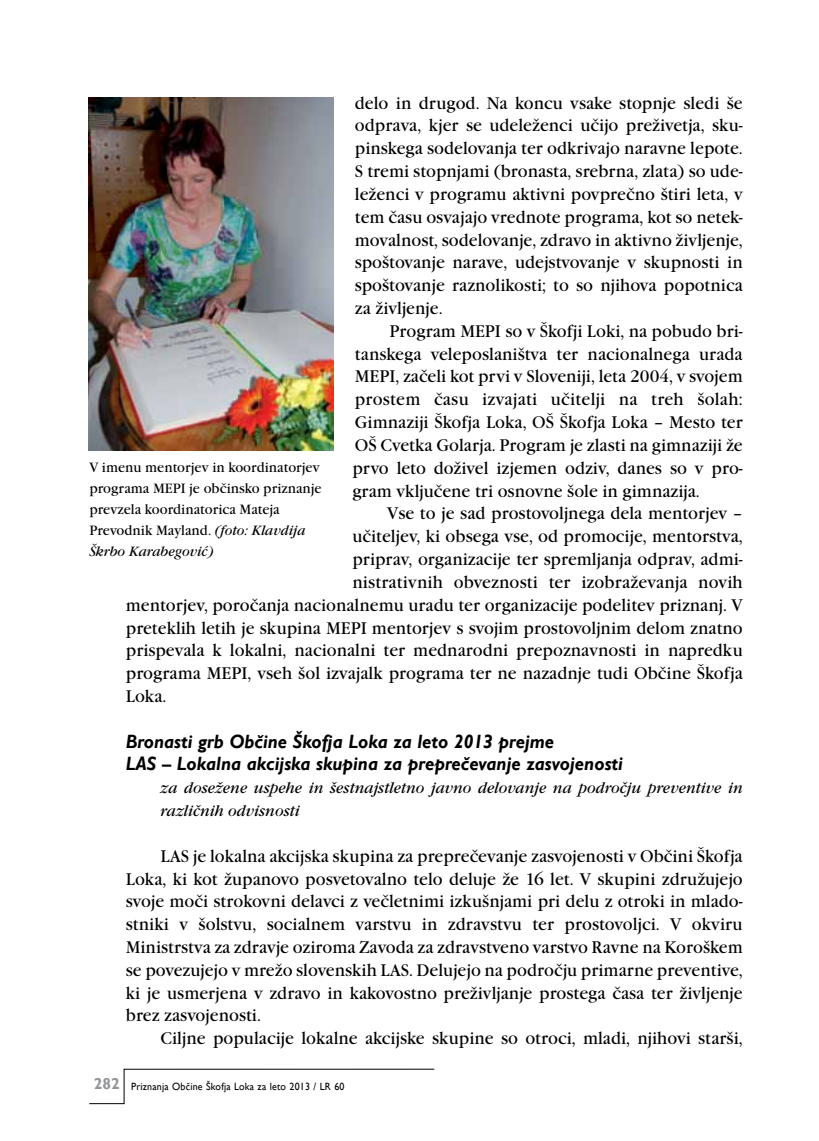
<style>
.page{position:relative;width:819px;height:1141px;background:#fff}
.page>*{position:absolute;margin:0;border:0;box-sizing:border-box;transform-origin:0 0}
.t1{font:italic 700 19.25px/22.8px "Gill Sans";color:#000;scale:.95 1}
.t2{font:17.5px/22.8px "Garamond Itc TEE";color:#000;text-align:justify;scale:.95 1}
.t3{font:italic 15.75px/22.8px "Garamond Itc TEE";color:#000;scale:.95 1}
.t4{font:14px/21px "Garamond Itc TEE";color:#000;scale:.95 1}
.t5{font:10.5px "Gill Sans";letter-spacing:.02em;color:#000;scale:.95 1}
.s1{font-style:italic}
.s2{font-weight:700;font-size:15.75px;color:#939598}
</style>
<div class="page">
<svg style="left:89px;top:1069px;width:345px;height:35px"></svg>
<img style="left:88px;top:98px;width:245px;height:352px">
<p class="t2" style="left:355px;top:92px;width:410px">delo in drugod. Na koncu vsake stopnje sledi še odprava, kjer se udeleženci učijo preživetja, sku&shy;pinskega sodelovanja ter odkrivajo naravne lepote.<br>S tremi stopnjami (bronasta, srebrna, zlata) so ude&shy;leženci v programu aktivni povprečno štiri leta, v tem času osvajajo vrednote programa, kot so netek&shy;movalnost, sodelovanje, zdravo in aktivno življenje, spoštovanje narave, udejstvovanje v skupnosti in spoštovanje raznolikosti; to so njihova popotnica za življenje.</p>
<p class="t2" style="left:352px;top:320px;width:412px;text-indent:37px">Program MEPI so v Škofji Loki, na pobudo bri&shy;tanskega veleposlaništva ter nacionalnega urada MEPI, začeli kot prvi v Sloveniji, leta 2004, v svojem prostem času izvajati učitelji na treh šolah:<br>Gimnaziji Škofja Loka, OŠ Škofja Loka – Mesto ter OŠ Cvetka Golarja. Program je zlasti na gimnaziji že prvo leto doživel izjemen odziv, danes so v pro&shy;gram vključene tri osnovne šole in gimnazija.</p>
<p class="t2" style="left:387px;top:502px;width:376px">Vse to je sad prostovoljnega dela mentorjev –</p>
<p class="t2" style="left:352px;top:525px;width:412px">učiteljev, ki obsega vse, od promocije, mentorstva,</p>
<p class="t2" style="left:352px;top:548px;width:412px">priprav, organizacije ter spremljanja odprav, admi-</p>
<p class="t2" style="left:352px;top:571px;width:412px">nistrativnih obveznosti ter izobraževanja novih</p>
<p class="t2" style="left:126px;top:594px;width:651px">mentorjev, poročanja nacionalnemu uradu ter organizacije podelitev priznanj. V</p>
<p class="t2" style="left:126px;top:616px;width:651px">preteklih letih je skupina MEPI mentorjev s svojim prostovoljnim delom znatno</p>
<p class="t2" style="left:126px;top:639px;width:651px">prispevala k lokalni, nacionalni ter mednarodni prepoznavnosti in napredku</p>
<p class="t2" style="left:126px;top:662px;width:651px">programa MEPI, vseh šol izvajalk programa ter ne nazadnje tudi Občine Škofja</p>
<p class="t2" style="left:126px;top:685px;width:44px">Loka.</p>
<p class="t1" style="left:126px;top:730px;width:525px">Bronasti grb Občine Škofja Loka za leto 2013 prejme<br>LAS – Lokalna akcijska skupina za preprečevanje zasvojenosti</p>
<p class="t3" style="left:160px;top:777px;width:614px">za dosežene uspehe in šestnajstletno javno delovanje na področju preventive in različnih odvisnosti</p>
<p class="t2" style="left:126px;top:845px;width:651px;text-indent:35px">LAS je lokalna akcijska skupina za preprečevanje zasvojenosti v Občini Škofja Loka, ki kot županovo posvetovalno telo deluje že 16 let. V skupini združujejo svoje moči strokovni delavci z večletnimi izkušnjami pri delu z otroki in mlado&shy;stniki v šolstvu, socialnem varstvu in zdravstvu ter prostovoljci. V okviru Ministrstva za zdravje oziroma Zavoda za zdravstveno varstvo Ravne na Koroškem se povezujejo v mrežo slovenskih LAS. Delujejo na področju primarne preventive, ki je usmerjena v zdravo in kakovostno preživljanje prostega časa ter življenje brez zasvojenosti.</p>
<p class="t2" style="left:160px;top:1027px;width:614px">Ciljne populacije lokalne akcijske skupine so otroci, mladi, njihovi starši,</p>
<p class="t4" style="left:89px;top:457px;width:246px">V imenu mentorjev in koordinatorjev programa MEPI je občinsko priznanje prevzela koordinatorica Mateja<br>Prevodnik Mayland. <span class="s1">(foto: Klavdija<br>Škrbo Karabegović)</span></p>
<p class="t5" style="left:94px;top:1080px;width:265px"><span class="s2">282</span> Priznanja Občine Škofja Loka za leto 2013 / LR 60</p>
</div>
